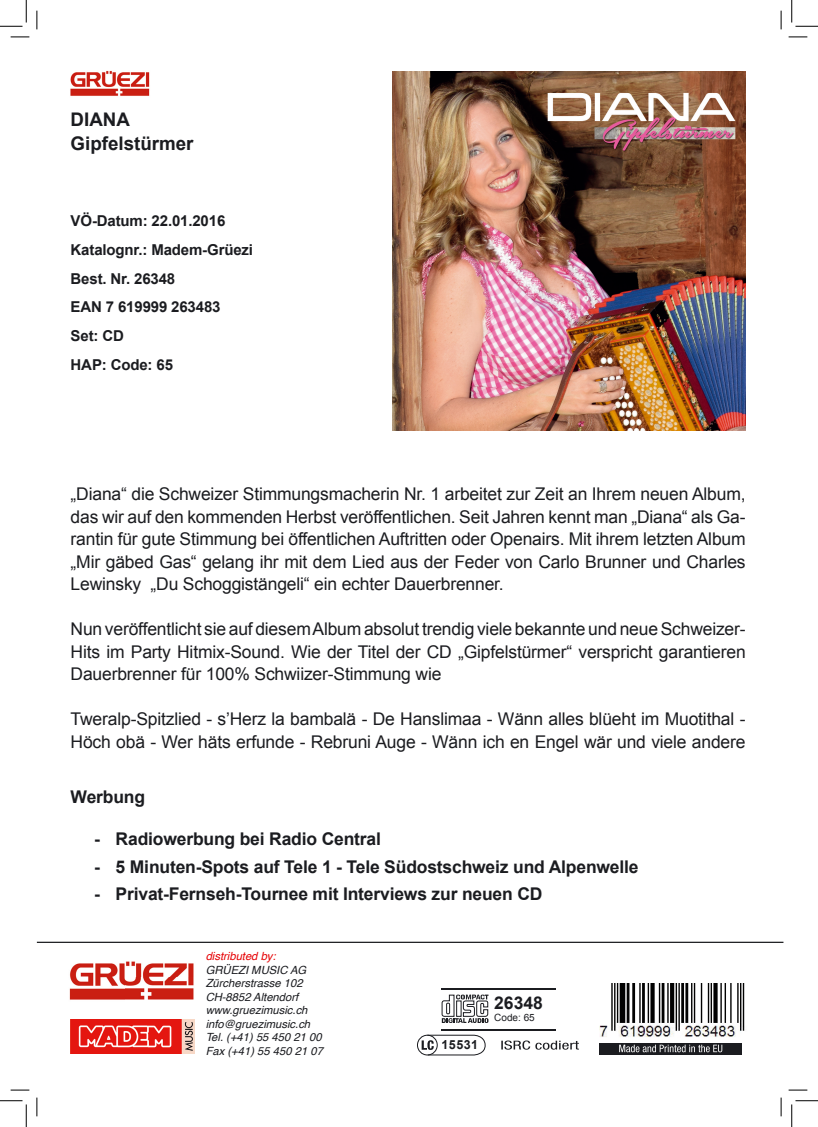
<style>
.page{position:relative;width:818px;height:1127px;background:#fff}
.page>*{position:absolute;margin:0;border:0;box-sizing:border-box;transform-origin:0 0}
.t1{font:700 18.75px/23.8px "Arial";color:#1b1c20}
.t2{font:17.5px/22.5px "Arial";letter-spacing:-.01em;color:#1b1c20;text-align:justify}
.t3{font:700 17.5px "Arial";letter-spacing:-.01em;color:#1b1c20}
.t4{font:700 15px/28.8px "Arial";letter-spacing:-.01em;color:#1b1c20}
.t5{font:700 12.5px "Arial";letter-spacing:.035em;color:#1b1c20}
.t6{font:italic 11.25px/13.5px "Helvetica";color:#1b1c20}
.t7{font:italic 11.25px "Helvetica";color:#e60004}
.t8{font:10px "Arial";color:#1b1c20}
</style>
<div class="page">
<svg style="left:442px;top:994px;width:46px;height:28px"></svg>
<hr style="left:441px;top:987px;width:114px;height:2px;background:#1b1c20">
<hr style="left:441px;top:1028px;width:114px;height:2px;background:#1b1c20">
<svg style="left:501px;top:1040px;width:78px;height:9px"></svg>
<div style="left:417px;top:1034px;width:21px;height:21px;border:1px solid #1b1c20;border-radius:50%"></div>
<svg style="left:422px;top:1034px;width:64px;height:21px"></svg>
<svg style="left:599px;top:1043px;width:143px;height:11px"></svg>
<svg style="left:604px;top:1043px;width:119px;height:9px"></svg>
<img style="left:600px;top:983px;width:145px;height:54px">
<div style="left:442px;top:1037px;width:35px;height:15px;background:#fff"></div>
<hr style="left:37px;top:941px;width:746px;height:1px;background:#1b1c20">
<img style="left:392px;top:72px;width:354px;height:359px">
<img style="left:70px;top:71px;width:80px;height:25px">
<img style="left:69px;top:961px;width:125px;height:39px">
<img style="left:125px;top:977px;width:69px;height:23px">
<img style="left:71px;top:1019px;width:123px;height:34px">
<svg style="left:11px;top:36px;width:18px;height:2px"></svg>
<svg style="left:788px;top:36px;width:19px;height:2px"></svg>
<svg style="left:11px;top:1089px;width:18px;height:1px"></svg>
<svg style="left:788px;top:1089px;width:19px;height:1px"></svg>
<svg style="left:36px;top:11px;width:2px;height:18px"></svg>
<svg style="left:36px;top:1097px;width:2px;height:18px"></svg>
<svg style="left:780px;top:11px;width:2px;height:18px"></svg>
<svg style="left:780px;top:1097px;width:2px;height:18px"></svg>
<svg style="left:0;top:0;width:27px;height:27px"></svg>
<svg style="left:0;top:1100px;width:27px;height:26px"></svg>
<svg style="left:791px;top:0;width:27px;height:27px"></svg>
<svg style="left:791px;top:1100px;width:27px;height:26px"></svg>
<p class="t1" style="left:71px;top:108px;width:124px">DIANA<br>Gipfelstürmer</p>
<p class="t4" style="left:71px;top:207px;width:184px">VÖ-Datum: 22.01.2016<br>Katalognr.: Madem-Grüezi<br>Best. Nr. 26348<br>EAN 7 619999 263483<br>Set: CD<br>HAP: Code: 65</p>
<p class="t2" style="left:71px;top:482px;width:676px">„Diana“ die Schweizer Stimmungsmacherin Nr. 1 arbeitet zur Zeit an Ihrem neuen Album, das wir auf den kommenden Herbst veröffentlichen. Seit Jahren kennt man „Diana“ als Ga&shy;rantin für gute Stimmung bei öffentlichen Auftritten oder Openairs. Mit ihrem letzten Album „Mir gäbed Gas“ gelang ihr mit dem Lied aus der Feder von Carlo Brunner und Charles Lewinsky „Du Schoggistängeli“ ein echter Dauerbrenner.</p>
<p class="t2" style="left:71px;top:617px;width:676px">Nun veröffentlicht sie auf diesem Album absolut trendig viele bekannte und neue Schweizer-Hits im Party Hitmix-Sound. Wie der Titel der CD „Gipfelstürmer“ verspricht garantieren Dauerbrenner für 100% Schwiizer-Stimmung wie</p>
<p class="t2" style="left:71px;top:707px;width:676px">Tweralp-Spitzlied - s’Herz la bambalä - De Hanslimaa - Wänn alles blüeht im Muotithal -<br>Höch obä - Wer häts erfunde - Rebruni Auge - Wänn ich en Engel wär und viele andere</p>
<p class="t3" style="left:71px;top:784px;width:76px">Werbung</p>
<p class="t3" style="left:94px;top:827px;width:288px">- Radiowerbung bei Radio Central</p>
<p class="t3" style="left:94px;top:854px;width:546px">- 5 Minuten-Spots auf Tele 1 - Tele Südostschweiz und Alpenwelle</p>
<p class="t3" style="left:94px;top:882px;width:450px">- Privat-Fernseh-Tournee mit Interviews zur neuen CD</p>
<p class="t7" style="left:206px;top:947px;width:72px">distributed by:</p>
<p class="t6" style="left:206px;top:963px;width:119px">GRÜEZI MUSIC AG<br>Zürcherstrasse 102<br>CH-8852 Altendorf www.gruezimusic.ch info@gruezimusic.ch<br>Tel. (+41) 55 450 21 00<br>Fax (+41) 55 450 21 07</p>
<p class="t5" style="left:442px;top:1035px;width:38px">15531</p>
<p class="t3" style="left:494px;top:990px;width:50px">26348</p>
<p class="t8" style="left:494px;top:1010px;width:42px">Code: 65</p>
</div>
